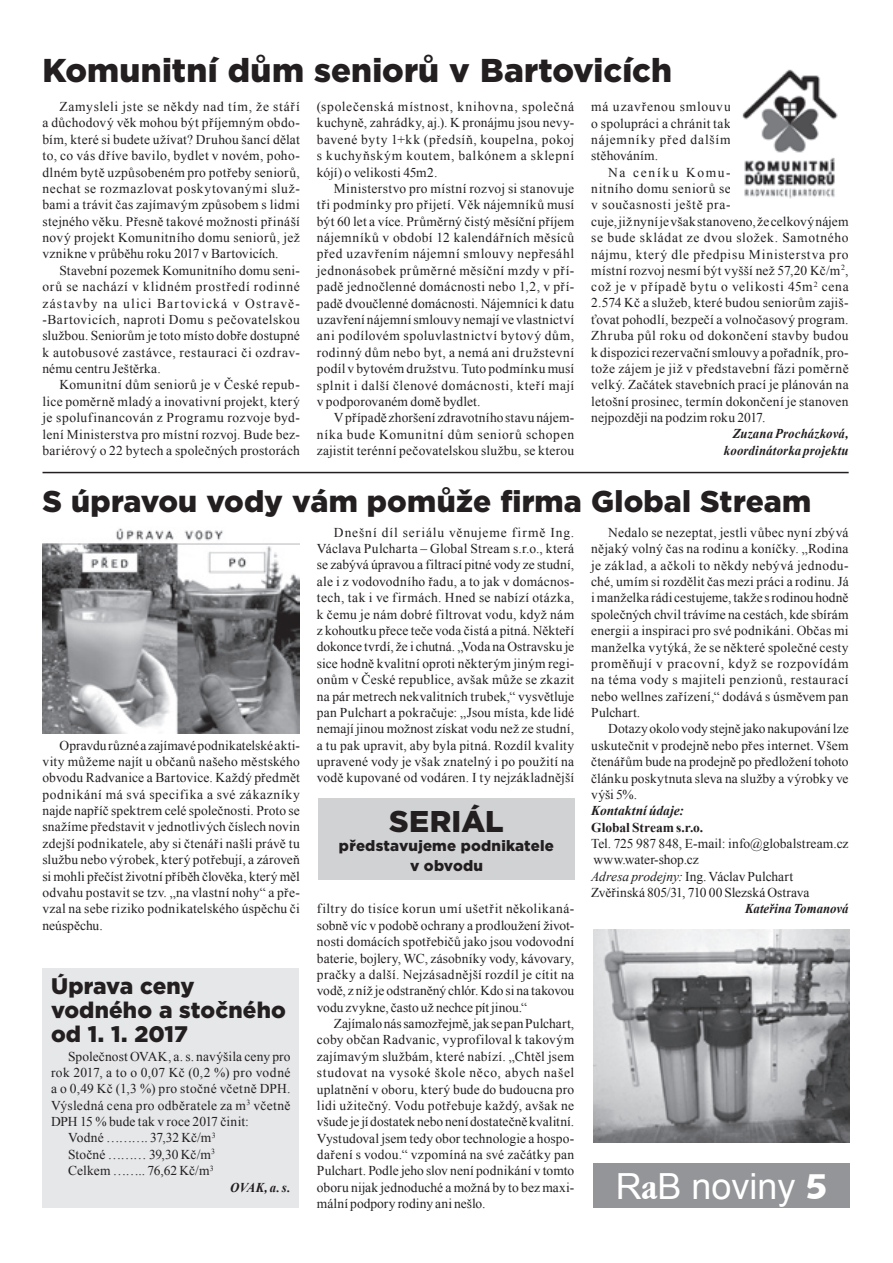
<style>
.page{position:relative;width:893px;height:1263px;background:#fff}
.page>*{position:absolute;margin:0;border:0;box-sizing:border-box;transform-origin:0 0}
.t1{font:36px "Arial";color:#fff}
.t2{font:900 33px "Gotham";color:#231f20}
.t3{font:900 30px "Gotham";letter-spacing:.005em;color:#231f20}
.t4{font:900 22.5px/24px "Gotham";letter-spacing:.005em;color:#231f20}
.t5{font:900 15px/19.5px "Gotham";letter-spacing:.01em;color:#231f20;text-align:center}
.t6{font:13.5px/16.4px "Times New Roman";letter-spacing:.02em;color:#231f20;text-align:justify}
.t7{font:13.5px/16.4px "Times New Roman";letter-spacing:-.005em;color:#231f20}
.t8{font:italic 700 13.5px/16.4px "Times New Roman";letter-spacing:.01em;color:#231f20;text-align:right;scale:.95 1}
.t9{font:13.5px "Times New Roman";letter-spacing:.04em;color:#231f20}
.t10{font:13.5px "Times New Roman";color:#231f20}
.t11{font:13.5px "Times New Roman";letter-spacing:.055em;color:#231f20}
.t12{font:13.5px "Times New Roman";letter-spacing:.09em;color:#231f20}
.t13{font:700 13.5px "Times New Roman";letter-spacing:-.005em;color:#231f20}
.t14{font:italic 700 13.5px "Times New Roman";letter-spacing:.01em;color:#231f20}
.s1{font-style:italic}
.s2{font-family:"Garmd ITC Bk Cn BTCE Bold Condensed"}
.s3{font-family:"Humanst 531 Blk BTCE Black"}
</style>
<div class="page">
<div style="left:594px;top:1163px;width:256px;height:45px;background:#939598"></div>
<img style="left:742px;top:69px;width:96px;height:130px">
<img style="left:43px;top:528px;width:256px;height:205px">
<img style="left:594px;top:929px;width:255px;height:213px">
<div style="left:318px;top:799px;width:257px;height:81px;background:#d1d2d4"></div>
<hr style="left:43px;top:472px;width:806px;height:1px;background:#231f20">
<div style="left:43px;top:968px;width:256px;height:240px;background:#e6e7e9"></div>
<h2 class="t2" style="left:43px;top:47px;width:631px">Komunitní dům seniorů v Bartovicích</h2>
<p class="t6" style="left:43px;top:98px;width:259px;text-indent:17px">Zamysleli jste se někdy nad tím, že stáří a důchodový věk mohou být příjemným obdo&shy;bím, které si budete užívat? Druhou šancí dělat to, co vás dříve bavilo, bydlet v novém, poho&shy;dlném bytě uzpůsobeném pro potřeby seniorů, nechat se rozmazlovat poskytovanými služ&shy;bami a trávit čas zajímavým způsobem s lidmi stejného věku. Přesně takové možnosti přináší nový projekt Komunitního domu seniorů, jež vznikne v průběhu roku 2017 v Bartovicích.</p>
<p class="t6" style="left:60px;top:262px;width:242px">Stavební pozemek Komunitního domu seni-</p>
<p class="t11" style="left:43px;top:278px;width:259px">orů se nachází v klidném prostředí rodinné</p>
<p class="t12" style="left:43px;top:294px;width:258px">zástavby na ulici Bartovická v Ostravě-</p>
<p class="t6" style="left:47px;top:311px;width:254px">Bartovicích, naproti Domu s pečovatelskou</p>
<p class="t6" style="left:43px;top:327px;width:259px">službou. Seniorům je toto místo dobře dostupné</p>
<p class="t9" style="left:43px;top:343px;width:259px">k autobusové zastávce, restauraci či ozdrav-</p>
<p class="t6" style="left:43px;top:360px;width:120px">nému centru Ještěrka.</p>
<p class="t6" style="left:60px;top:376px;width:242px">Komunitní dům seniorů je v České repub-</p>
<p class="t6" style="left:43px;top:393px;width:259px">lice poměrně mladý a inovativní projekt, který</p>
<p class="t6" style="left:43px;top:409px;width:259px">je spolufinancován z Programu rozvoje byd-</p>
<p class="t6" style="left:43px;top:426px;width:259px">lení Ministerstva pro místní rozvoj. Bude bez-</p>
<p class="t6" style="left:43px;top:442px;width:259px">bariérový o 22 bytech a společných prostorách</p>
<p class="t6" style="left:317px;top:98px;width:259px">(společenská místnost, knihovna, společná kuchyně, zahrádky, aj.). K pronájmu jsou nevy&shy;bavené byty 1+kk (předsíň, koupelna, pokoj s kuchyňským koutem, balkónem a sklepní kójí) o velikosti 45m2.</p>
<p class="t6" style="left:317px;top:180px;width:259px;text-indent:17px">Ministerstvo pro místní rozvoj si stanovuje tři podmínky pro přijetí. Věk nájemníků musí být 60 let a více. Průměrný čistý měsíční příjem nájemníků v období 12 kalendářních měsíců před uzavřením nájemní smlouvy nepřesáhl jednonásobek průměrné měsíční mzdy v pří&shy;padě jednočlenné domácnosti nebo 1,2, v pří&shy;padě dvoučlenné domácnosti. Nájemníci k datu uzavření nájemní smlouvy nemají ve vlastnictví ani podílovém spoluvlastnictví bytový dům, rodinný dům nebo byt, a nemá ani družstevní podíl v bytovém družstvu. Tuto podmínku musí splnit i další členové domácnosti, kteří mají v podporovaném domě bydlet.</p>
<p class="t6" style="left:317px;top:409px;width:259px;text-indent:17px">Vpřípadě zhoršení zdravotního stavu nájem&shy;níka bude Komunitní dům seniorů schopen zajistit terénní pečovatelskou službu, se kterou</p>
<p class="t6" style="left:591px;top:98px;width:141px">má uzavřenou smlouvu o spolupráci a chránit tak nájemníky před dalším stěhováním.</p>
<p class="t6" style="left:591px;top:164px;width:259px;text-align:left;text-indent:17px">Na ceníku Komu-<br>nitního domu seniorů se<br>v současnosti ještě pra-<br>cuje, již nyní je však stanoveno, že celkový nájem se bude skládat ze dvou složek. Samotného nájmu, který dle předpisu Ministerstva pro místní rozvoj nesmí být vyšší než 57,20 Kč/m<sup>2</sup>, což je v případě bytu o velikosti 45m<sup>2</sup> cena 2.574 Kč a služeb, které budou seniorům zajiš&shy;ťovat pohodlí, bezpečí a volnočasový program.<br>Zhruba půl roku od dokončení stavby budou k dispozici rezervační smlouvy a pořadník, pro&shy;tože zájem je již v představební fázi poměrně velký. Začátek stavebních prací je plánován na letošní prosinec, termín dokončení je stanoven nejpozději na podzim roku 2017.</p>
<p class="t8" style="left:724px;top:425px;width:133px">Zuzana Procházková, koordinátorka projektu</p>
<h3 class="t3" style="left:43px;top:480px;width:770px">S úpravou vody vám pomůže firma Global Stream</h3>
<p class="t6" style="left:43px;top:737px;width:259px;text-indent:17px">Opravdu různé a zajímavé podnikatelské akti&shy;vity můžeme najít u občanů našeho městského obvodu Radvanice a Bartovice. Každý předmět podnikání má svá specifika a své zákazníky najde napříč spektrem celé společnosti. Proto se snažíme představit v jednotlivých číslech novin zdejší podnikatele, aby si čtenáři našli právě tu službu nebo výrobek, který potřebují, a zároveň si mohli přečíst životní příběh člověka, který měl odvahu postavit se tzv. „na vlastní nohy“ a pře&shy;vzal na sebe riziko podnikatelského úspěchu či neúspěchu.</p>
<h3 class="t4" style="left:51px;top:974px;width:236px">Úprava ceny vodného a stočného od 1. 1. 2017</h3>
<p class="t6" style="left:68px;top:1048px;width:224px">Společnost OVAK, a. s. navýšila ceny pro</p>
<p class="t6" style="left:51px;top:1064px;width:241px">rok 2017, a to o 0,07 Kč (0,2 %) pro vodné</p>
<p class="t6" style="left:51px;top:1080px;width:241px">a o 0,49 Kč (1,3 %) pro stočné včetně DPH.</p>
<p class="t6" style="left:51px;top:1097px;width:241px">Výsledná cena pro odběratele za m<sup>3</sup> včetně</p>
<p class="t6" style="left:51px;top:1113px;width:199px">DPH 15 % bude tak v roce 2017 činit:</p>
<p class="t10" style="left:68px;top:1129px;width:149px">Vodné ………. 37,32 Kč/m<sup>3</sup></p>
<p class="t10" style="left:68px;top:1145px;width:149px">Stočné ……… 39,30 Kč/m<sup>3</sup></p>
<p class="t7" style="left:68px;top:1162px;width:147px">Celkem …….. 76,62 Kč/m<sup>3</sup></p>
<p class="t8" style="left:230px;top:1178px;width:65px">OVAK, a. s.</p>
<p class="t6" style="left:317px;top:524px;width:259px;text-indent:17px">Dnešní díl seriálu věnujeme firmě Ing.<br>Václava Pulcharta – Global Stream s.r.o., která se zabývá úpravou a filtrací pitné vody ze studní, ale i z vodovodního řadu, a to jak v domácnos&shy;tech, tak i ve firmách. Hned se nabízí otázka, k čemu je nám dobré filtrovat vodu, když nám z kohoutku přece teče voda čistá a pitná. Někteří dokonce tvrdí, že i chutná. „Voda na Ostravsku je sice hodně kvalitní oproti některým jiným regi&shy;onům v České republice, avšak může se zkazit na pár metrech nekvalitních trubek,“ vysvětluje pan Pulchart a pokračuje: „Jsou místa, kde lidé nemají jinou možnost získat vodu než ze studní, a tu pak upravit, aby byla pitná. Rozdíl kvality upravené vody je však znatelný i po použití na vodě kupované od vodáren. I ty nejzákladnější</p>
<h3 class="t3" style="left:389px;top:800px;width:107px">seriál</h3>
<p class="t5" style="left:339px;top:836px;width:216px">představujeme podnikatele v obvodu</p>
<p class="t6" style="left:317px;top:900px;width:259px">filtry do tisíce korun umí ušetřit několikaná&shy;sobně víc v podobě ochrany a prodloužení život&shy;nosti domácích spotřebičů jako jsou vodovodní baterie, bojlery, WC, zásobníky vody, kávovary, pračky a další. Nejzásadnější rozdíl je cítit na vodě, z níž je odstraněný chlór. Kdo si na takovou vodu zvykne, často už nechce pít jinou.“</p>
<p class="t6" style="left:317px;top:1015px;width:259px;text-indent:17px">Zajímalo nás samozřejmě, jak se pan Pulchart, coby občan Radvanic, vyprofiloval k takovým zajímavým službám, které nabízí. „Chtěl jsem studovat na vysoké škole něco, abych našel uplatnění v oboru, který bude do budoucna pro lidi užitečný. Vodu potřebuje každý, avšak ne všude je jí dostatek nebo není dostatečně kvalitní.<br>Vystudoval jsem tedy obor technologie a hospo&shy;daření s vodou.“ vzpomíná na své začátky pan Pulchart. Podle jeho slov není podnikání v tomto oboru nijak jednoduché a možná by to bez maxi&shy;mální podpory rodiny ani nešlo.</p>
<p class="t6" style="left:591px;top:524px;width:259px;text-indent:17px">Nedalo se nezeptat, jestli vůbec nyní zbývá nějaký volný čas na rodinu a koníčky. „Rodina je základ, a ačkoli to někdy nebývá jednodu&shy;ché, umím si rozdělit čas mezi práci a rodinu. Já imanželka rádi cestujeme, takže srodinou hodně společných chvil trávíme na cestách, kde sbírám energii a inspiraci pro své podnikáni. Občas mi manželka vytýká, že se některé společné cesty proměňují v pracovní, když se rozpovídám na téma vody s majiteli penzionů, restaurací nebo wellnes zařízení,“ dodává s úsměvem pan Pulchart.</p>
<p class="t6" style="left:591px;top:720px;width:259px;text-indent:17px">Dotazy okolo vody stejně jako nakupování lze uskutečnit v prodejně nebo přes internet. Všem čtenářům bude na prodejně po předložení tohoto článku poskytnuta sleva na služby a výrobky ve výši 5%.</p>
<p class="t14" style="left:591px;top:801px;width:94px">Kontaktní údaje:</p>
<p class="t13" style="left:591px;top:818px;width:114px">Global Stream s.r.o.</p>
<p class="t7" style="left:591px;top:835px;width:259px">Tel. 725 987 848, E-mail: info@globalstream.cz www.water-shop.cz<br><span class="s1">Adresa prodejny:</span> Ing. Václav Pulchart Zvěřinská 805/31, 710 00 Slezská Ostrava</p>
<p class="t8" style="left:745px;top:900px;width:111px">Kateřina Tomanová</p>
<h1 class="t1" style="left:616px;top:1163px;width:214px">R<span class="s2">a</span>B noviny <span class="s3">5</span></h1>
</div>
